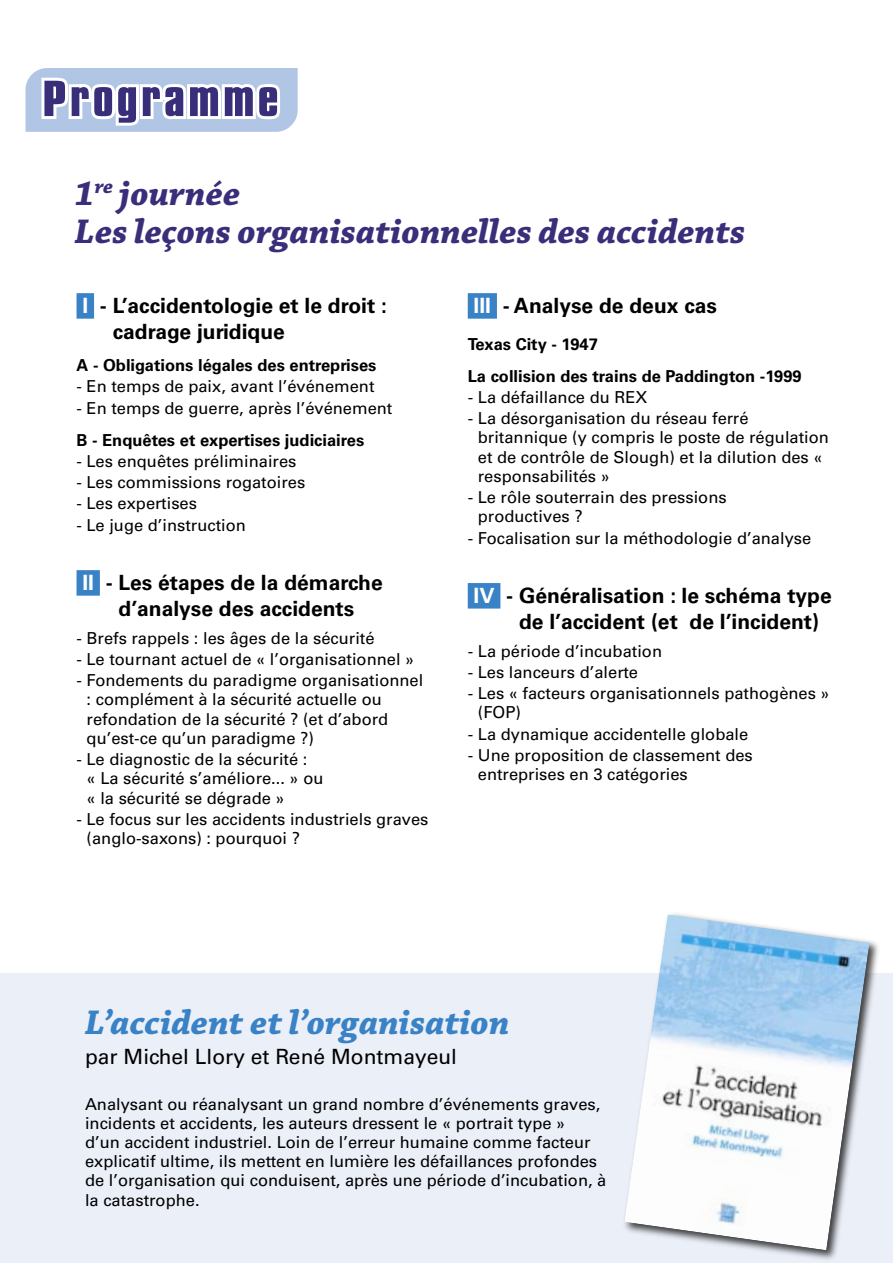
<style>
.page{position:relative;width:893px;height:1263px;background:#fff}
.page>*{position:absolute;margin:0;border:0;box-sizing:border-box;transform-origin:0 0}
.t1{font:700 43.5px "Compacta BT";letter-spacing:.06em;color:#392e7a;scale:1.2 1}
.t2{font:italic 700 36px/37.5px "Chaparral Pro";color:#392e7a}
.t3{font:italic 700 36px "Chaparral Pro";color:#3a82c6}
.t4{font:700 21px/25.5px "Univers";color:#000}
.t5{font:21px "Univers";color:#000}
.t6{font:16.5px/19.2px "Univers";color:#000}
.t7{font:700 16.5px/32px "Univers";color:#000}
.s1{color:#fff}
</style>
<div class="page">
<div style="left:0;top:974px;width:893px;height:289px;background:#ebeff8"></div>
<div style="left:468px;top:293px;width:29px;height:26px;background:#3a82c6"></div>
<div style="left:468px;top:583px;width:32px;height:25px;background:#3a82c6"></div>
<div style="left:77px;top:293px;width:17px;height:26px;background:#3a82c6"></div>
<div style="left:77px;top:570px;width:23px;height:26px;background:#3a82c6"></div>
<div style="left:621px;top:911px;width:260px;height:351px;background:#000;opacity:.75"></div>
<img style="left:624px;top:914px;width:245px;height:336px">
<svg style="left:26px;top:68px;width:272px;height:64px"></svg>
<h1 class="t1" style="left:43px;top:72px;width:198px">Programme</h1>
<h2 class="t2" style="left:75px;top:177px;width:672px">1<sup>re</sup> journée<br>Les leçons organisationnelles des accidents</h2>
<p class="t4" style="left:113px;top:293px;width:276px;text-indent:-30px"><span class="s1">I</span> - L’accidentologie et le droit : cadrage juridique</p>
<p class="t7" style="left:77px;top:349px;width:301px">A - Obligations légales des entreprises</p>
<p class="t6" style="left:77px;top:377px;width:299px">- En temps de paix, avant l’événement</p>
<p class="t6" style="left:77px;top:398px;width:317px">- En temps de guerre, après l’événement</p>
<p class="t7" style="left:77px;top:424px;width:289px">B - Enquêtes et expertises judiciaires</p>
<p class="t6" style="left:77px;top:451px;width:221px">- Les enquêtes préliminaires</p>
<p class="t6" style="left:77px;top:473px;width:230px">- Les commissions rogatoires</p>
<p class="t6" style="left:77px;top:494px;width:122px">- Les expertises</p>
<p class="t6" style="left:77px;top:515px;width:171px">- Le juge d’instruction</p>
<p class="t4" style="left:82px;top:570px;width:302px;text-align:center"><span class="s1">II</span> - Les étapes de la démarche d’analyse des accidents</p>
<p class="t6" style="left:77px;top:628px;width:300px">- Brefs rappels : les âges de la sécurité</p>
<p class="t6" style="left:77px;top:650px;width:339px">- Le tournant actuel de « l’organisationnel »</p>
<p class="t6" style="left:87px;top:671px;width:338px;text-indent:-10px">- Fondements du paradigme organisationnel : complément à la sécurité actuelle ou refondation de la sécurité ? (et d’abord qu’est-ce qu’un paradigme ?)</p>
<p class="t6" style="left:87px;top:750px;width:238px;text-indent:-10px">- Le diagnostic de la sécurité :<br>« La sécurité s’améliore... » ou « la sécurité se dégrade »</p>
<p class="t6" style="left:87px;top:809px;width:343px;text-indent:-10px">- Le focus sur les accidents industriels graves (anglo-saxons) : pourquoi ?</p>
<p class="t4" style="left:474px;top:293px;width:245px"><span class="s1">III</span> - Analyse de deux cas</p>
<p class="t7" style="left:468px;top:328px;width:335px">Texas City - 1947<br>La collision des trains de Paddington -1999</p>
<p class="t6" style="left:468px;top:388px;width:181px">- La défaillance du REX</p>
<p class="t6" style="left:478px;top:409px;width:353px;text-indent:-10px">- La désorganisation du réseau ferré britannique (y compris le poste de régulation et de contrôle de Slough) et la dilution des « responsabilités »</p>
<p class="t6" style="left:478px;top:488px;width:250px;text-indent:-10px">- Le rôle souterrain des pressions productives ?</p>
<p class="t6" style="left:468px;top:528px;width:345px">- Focalisation sur la méthodologie d’analyse</p>
<p class="t4" style="left:519px;top:583px;width:314px;text-indent:-46px"><span class="s1">IV</span> - Généralisation : le schéma type de l’accident (et de l’incident)</p>
<p class="t6" style="left:468px;top:641px;width:196px">- La période d’incubation</p>
<p class="t6" style="left:468px;top:662px;width:172px">- Les lanceurs d’alerte</p>
<p class="t6" style="left:478px;top:684px;width:353px;text-indent:-10px">- Les « facteurs organisationnels pathogènes » (FOP)</p>
<p class="t6" style="left:468px;top:724px;width:282px">- La dynamique accidentelle globale</p>
<p class="t6" style="left:478px;top:746px;width:277px;text-indent:-10px">- Une proposition de classement des entreprises en 3 catégories</p>
<h2 class="t3" style="left:85px;top:1002px;width:426px">L’accident et l’organisation</h2>
<p class="t5" style="left:85px;top:1044px;width:373px">par Michel Llory et René Montmayeul</p>
<p class="t6" style="left:85px;top:1094px;width:523px">Analysant ou réanalysant un grand nombre d’événements graves, incidents et accidents, les auteurs dressent le « portrait type »<br>d’un accident industriel. Loin de l’erreur humaine comme facteur explicatif ultime, ils mettent en lumière les défaillances profondes de l’organisation qui conduisent, après une période d’incubation, à la catastrophe.</p>
</div>
